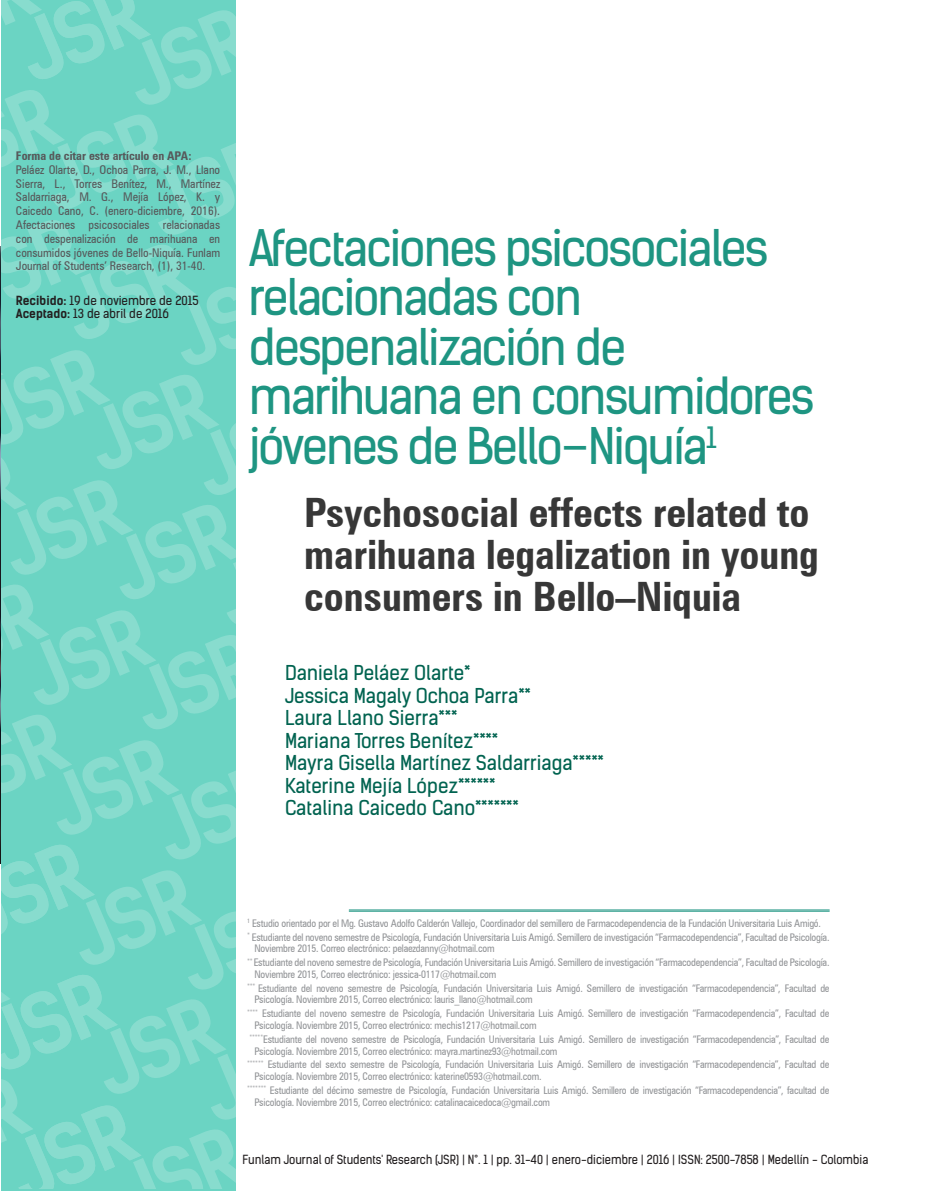
<style>
.page{position:relative;width:936px;height:1191px;background:#fff}
.page>*{position:absolute;margin:0;border:0;box-sizing:border-box;transform-origin:0 0}
.t1{font:48px/49.5px "Kelson Sans";letter-spacing:-.04em;color:#1e9582}
.t2{font:700 condensed 40.5px/42px "Zurich BT";color:#373737}
.t3{font:19.5px/22.5px "Kelson Sans";color:#006350}
.t4{font:condensed 12px/13.8px "Zurich BT";color:#57585a;text-align:justify}
.t5{font:12px "Kelson Sans";color:#231f20;scale:.96 1}
.t6{font:12px/13.8px "Kelson Sans";color:#231f20}
.t7{font:700 condensed 12px "Zurich BT";color:#57585a}
.t8{font:condensed 10.5px/13.8px "Zurich BT";letter-spacing:-.02em;color:#939598}
.s1{font-weight:700}
</style>
<div class="page">
<svg style="left:1px;top:0;width:234px;height:1188px;background:#73d6c6"></svg>
<hr style="left:349px;top:909px;width:480px;height:1px;background:#1e9582">
<hr style="left:349px;top:911px;width:480px;height:1px;background:#1e9582">
<img style="left:0;top:247px;width:1px;height:616px">
<p class="t7" style="left:16px;top:148px;width:177px">Forma de citar este artículo en APA:</p>
<p class="t4" style="left:16px;top:162px;width:206px">Peláez Olarte, D., Ochoa Parra, J. M., Llano Sierra, L., Torres Benítez, M., Martínez Saldarriaga, M. G., Mejía López, K. y Caicedo Cano, C. (enero-diciembre, 2016).<br>Afectaciones psicosociales relacionadas con despenalización de marihuana en consumidos jóvenes de Bello-Niquía. Funlam Journal of Students’ Research, (1), 31-40.</p>
<p class="t6" style="left:16px;top:293px;width:184px"><span class="s1">Recibido:</span> 19 de noviembre de 2015<br><span class="s1">Aceptado:</span> 13 de abril de 2016</p>
<h1 class="t1" style="left:249px;top:223px;width:567px">Afectaciones psicosociales relacionadas con despenalización de marihuana en consumidores jóvenes de Bello–Niquía<sup>1</sup></h1>
<h2 class="t2" style="left:304px;top:491px;width:516px">Psychosocial effects related to marihuana legalization in young consumers in Bello–Niquia</h2>
<h3 class="t3" style="left:285px;top:662px;width:320px">Daniela Peláez Olarte*<br>Jessica Magaly Ochoa Parra**<br>Laura Llano Sierra***<br>Mariana Torres Benítez****<br>Mayra Gisella Martínez Saldarriaga*****<br>Katerine Mejía López******<br>Catalina Caicedo Cano*******</h3>
<p class="t8" style="left:247px;top:916px;width:584px"><sup>1</sup> Estudio orientado por el Mg. Gustavo Adolfo Calderón Vallejo, Coordinador del semillero de Farmacodependencia de la Fundación Universitaria Luis Amigó.<br><sup>*</sup> Estudiante del noveno semestre de Psicología, Fundación Universitaria Luis Amigó. Semillero de investigación “Farmacodependencia”, Facultad de Psicología.</p>
<p class="t8" style="left:247px;top:941px;width:584px;text-indent:8px">Noviembre 2015. Correo electrónico: pelaezdanny@hotmail.com<br><sup>**</sup> Estudiante del noveno semestre de Psicología, Fundación Universitaria Luis Amigó. Semillero de investigación “Farmacodependencia”, Facultad de Psicología.</p>
<p class="t8" style="left:247px;top:967px;width:584px;text-indent:8px">Noviembre 2015, Correo electrónico: jessica-0117@hotmail.com<br><sup>***</sup> Estudiante del noveno semestre de Psicología, Fundación Universitaria Luis Amigó. Semillero de investigación “Farmacodependencia”, Facultad de</p>
<p class="t8" style="left:247px;top:992px;width:584px;text-indent:8px">Psicología. Noviembre 2015, Correo electrónico: lauris_llano@hotmail.com<br><sup>****</sup> Estudiante del noveno semestre de Psicología, Fundación Universitaria Luis Amigó. Semillero de investigación “Farmacodependencia”, Facultad de</p>
<p class="t8" style="left:249px;top:1018px;width:581px;text-indent:5px">Psicología. Noviembre 2015, Correo electrónico: mechis1217@hotmail.com<br><sup>*****</sup>Estudiante del noveno semestre de Psicología, Fundación Universitaria Luis Amigó. Semillero de investigación “Farmacodependencia”, Facultad de</p>
<p class="t8" style="left:247px;top:1043px;width:584px;text-indent:7px">Psicología. Noviembre 2015, Correo electrónico: mayra.martinez93@hotmail.com<br><sup>******</sup> Estudiante del sexto semestre de Psicología, Fundación Universitaria Luis Amigó. Semillero de investigación “Farmacodependencia”, Facultad de</p>
<p class="t8" style="left:247px;top:1069px;width:584px;text-indent:7px">Psicología. Noviembre 2015, Correo electrónico: katerine0593@hotmail.com.<br><sup>*******</sup> Estudiante del décimo semestre de Psicología, Fundación Universitaria Luis Amigó. Semillero de investigación “Farmacodependencia”, facultad de</p>
<p class="t8" style="left:254px;top:1094px;width:297px">Psicología. Noviembre 2015, Correo electrónico: catalinacaicedoca@gmail.com</p>
<p class="t5" style="left:242px;top:1152px;width:653px">Funlam Journal of Students' Research (JSR) | N°. 1 | pp. 31-40 | enero-diciembre | 2016 | ISSN: 2500-7858 | Medellín - Colombia</p>
</div>
